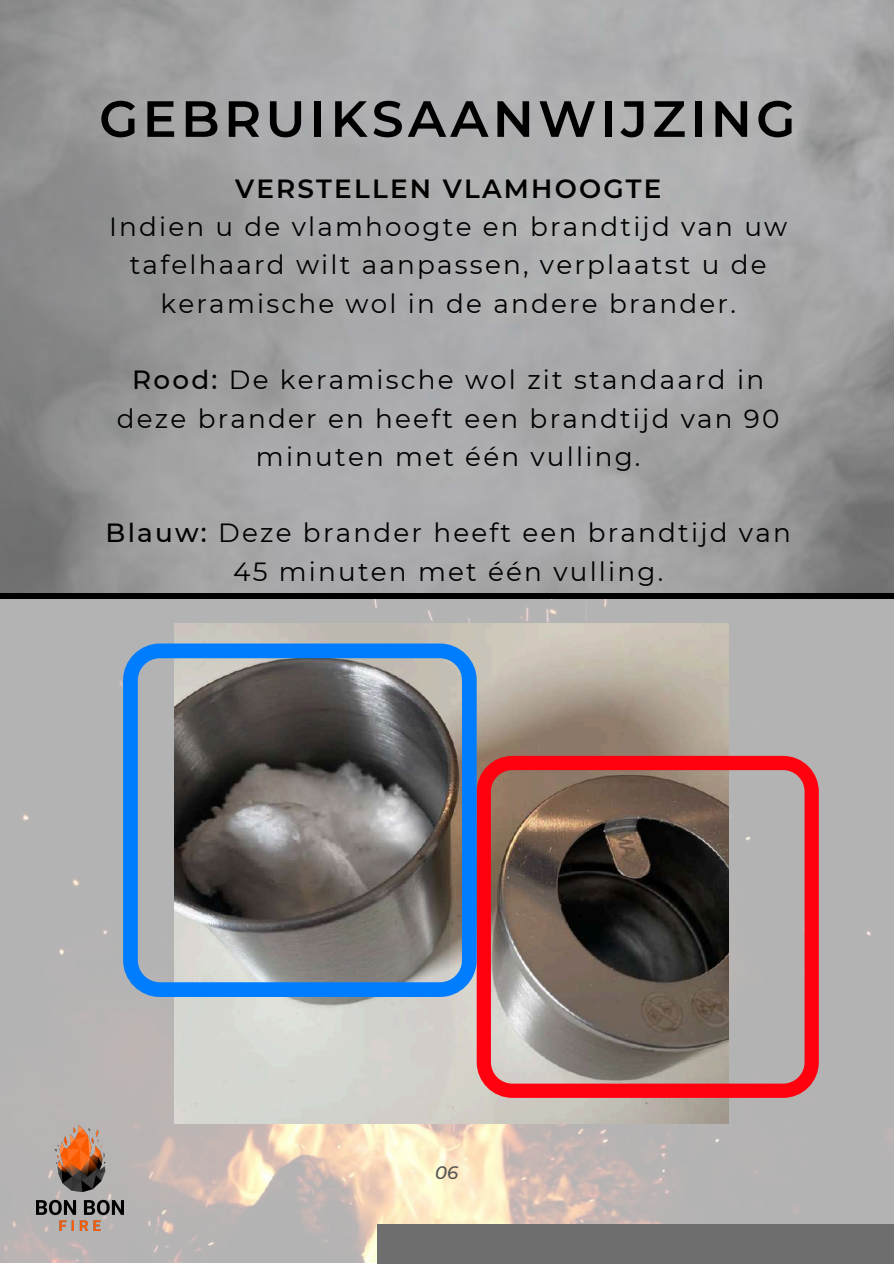
<style>
.page{position:relative;width:894px;height:1264px;background:#fff}
.page>*{position:absolute;margin:0;border:0;box-sizing:border-box;transform-origin:0 0}
.t1{font:600 50.85px "Montserrat";letter-spacing:.085em;color:#000}
.t2{font:26.25px/38.2px "Montserrat";letter-spacing:.085em;color:#000;text-align:center}
.t3{font:600 26.25px "Montserrat";letter-spacing:.085em;color:#000}
.t4{font:italic 500 18px "Montserrat";color:#545454}
.s1{font-weight:500}
</style>
<div class="page">
<img style="left:0;top:599px;width:893px;height:663px">
<div style="left:378px;top:1224px;width:515px;height:39px;background:#6e6e6e"></div>
<img style="left:37px;top:1125px;width:86px;height:105px">
<img style="left:0;top:0;width:893px;height:599px">
<img style="left:174px;top:623px;width:554px;height:500px">
<svg style="left:476px;top:756px;width:342px;height:341px;background:#8d605d"></svg>
<svg style="left:123px;top:643px;width:353px;height:353px;background:#677687"></svg>
<h1 class="t1" style="left:99px;top:88px;width:697px">GEBRUIKSAANWIJZING</h1>
<p class="t3" style="left:235px;top:172px;width:428px">VERSTELLEN VLAMHOOGTE</p>
<p class="t2" style="left:109px;top:208px;width:679px">Indien u de vlamhoogte en brandtijd van uw tafelhaard wilt aanpassen, verplaatst u de keramische wol in de andere brander.</p>
<p class="t2" style="left:117px;top:361px;width:664px"><span class="s1">Rood:</span> De keramische wol zit standaard in deze brander en heeft een brandtijd van 90 minuten met één vulling.</p>
<p class="t2" style="left:106px;top:514px;width:686px"><span class="s1">Blauw:</span> Deze brander heeft een brandtijd van<br>45 minuten met één vulling.</p>
<p class="t4" style="left:435px;top:1161px;width:25px">06</p>
</div>
